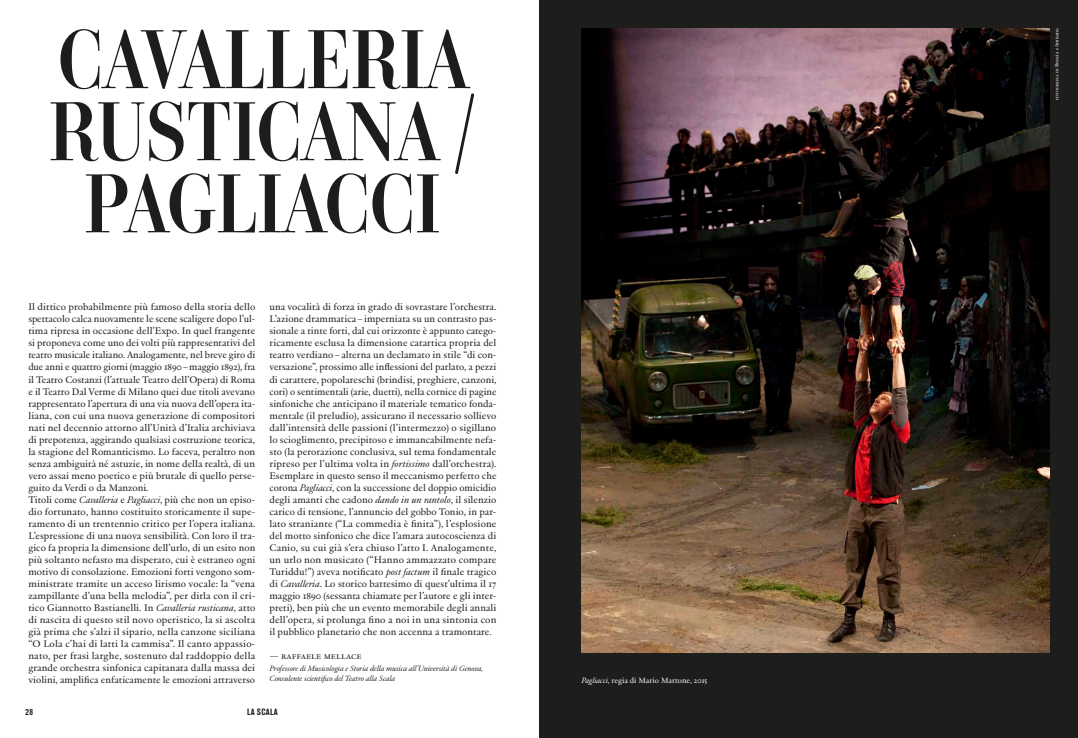
<style>
.page{position:relative;width:1078px;height:738px;background:#fff}
.page>*{position:absolute;margin:0;border:0;box-sizing:border-box;transform-origin:0 0}
.t1{font:500 80px/72px "Parmigiano Headline Pro";letter-spacing:-.015em;color:#1d1d1b;text-align:center}
.t2{font:9.8px/12px "J Jannon";color:#1d1d1b}
.t3{font:700 condensed 9px "Akzidenz Grotesk Pro";letter-spacing:.03em;color:#1d1d1b}
.t4{font:italic 7.8px/10px "J Jannon";color:#1d1d1b}
.t5{font:7.8px "J Jannon";color:#fff}
.t6{font:5px "J Jannon";color:#fff}
.s1{font-style:italic}
</style>
<div class="page">
<div style="left:539px;top:0;width:538px;height:737px;background:#1d1d1b"></div>
<img style="left:581px;top:28px;width:468px;height:624px">
<h1 class="t1" style="left:48px;top:18px;width:430px">CAVALLERIA<br>RUSTICANA /<br>PAGLIACCI</h1>
<p class="t2" style="left:28px;top:300px;width:228px">Il dittico probabilmente più famoso della storia dello spettacolo calca nuovamente le scene scaligere dopo l’ul&shy;tima ripresa in occasione dell’Expo. In quel frangente si proponeva come uno dei volti più rappresentativi del teatro musicale italiano. Analogamente, nel breve giro di due anni e quattro giorni (maggio 1890 – maggio 1892), fra il Teatro Costanzi (l’attuale Teatro dell’Opera) di Roma e il Teatro Dal Verme di Milano quei due titoli avevano rappresentato l’apertura di una via nuova dell’opera ita&shy;liana, con cui una nuova generazione di compositori nati nel decennio attorno all’Unità d’Italia archiviava di prepotenza, aggirando qualsiasi costruzione teorica, la stagione del Romanticismo. Lo faceva, peraltro non senza ambiguità né astuzie, in nome della realtà, di un vero assai meno poetico e più brutale di quello perse&shy;guito da Verdi o da Manzoni.<br>Titoli come <span class="s1">Cavalleria</span> e <span class="s1">Pagliacci</span>, più che non un episo&shy;dio fortunato, hanno costituito storicamente il supe&shy;ramento di un trentennio critico per l’opera italiana.<br>L’espressione di una nuova sensibilità. Con loro il tra&shy;gico fa propria la dimensione dell’urlo, di un esito non più soltanto nefasto ma disperato, cui è estraneo ogni motivo di consolazione. Emozioni forti vengono som&shy;ministrate tramite un acceso lirismo vocale: la “vena zampillante d’una bella melodia”, per dirla con il cri&shy;tico Giannotto Bastianelli. In <span class="s1">Cavalleria rusticana</span>, atto di nascita di questo stil novo operistico, la si ascolta già prima che s’alzi il sipario, nella canzone siciliana “O Lola c’hai di latti la cammisa”. Il canto appassio&shy;nato, per frasi larghe, sostenuto dal raddoppio della grande orchestra sinfonica capitanata dalla massa dei violini, amplifica enfaticamente le emozioni attraverso</p>
<p class="t2" style="left:269px;top:300px;width:228px;text-align:justify">una vocalità di forza in grado di sovrastare l’orchestra.<br>L’azione drammatica – imperniata su un contrasto pas&shy;sionale a tinte forti, dal cui orizzonte è appunto catego&shy;ricamente esclusa la dimensione catartica propria del teatro verdiano – alterna un declamato in stile “di con&shy;versazione”, prossimo alle inflessioni del parlato, a pezzi di carattere, popolareschi (brindisi, preghiere, canzoni, cori) o sentimentali (arie, duetti), nella cornice di pagine sinfoniche che anticipano il materiale tematico fonda&shy;mentale (il preludio), assicurano il necessario sollievo dall’intensità delle passioni (l’intermezzo) o sigillano lo scioglimento, precipitoso e immancabilmente nefa&shy;sto (la perorazione conclusiva, sul tema fondamentale ripreso per l’ultima volta in <span class="s1">fortissimo</span> dall’orchestra).<br>Esemplare in questo senso il meccanismo perfetto che corona <span class="s1">Pagliacci</span>, con la successione del doppio omicidio degli amanti che cadono <span class="s1">dando in un rantolo</span>, il silenzio carico di tensione, l’annuncio del gobbo Tonio, in par&shy;lato straniante (“La commedia è finita”), l’esplosione del motto sinfonico che dice l’amara autocoscienza di Canio, su cui già s’era chiuso l’atto I. Analogamente, un urlo non musicato (“Hanno ammazzato compare Turiddu!”) aveva notificato <span class="s1">post factum</span> il finale tragico di <span class="s1">Cavalleria</span>. Lo storico battesimo di quest’ultima il 17 maggio 1890 (sessanta chiamate per l’autore e gli inter&shy;preti), ben più che un evento memorabile degli annali dell’opera, si prolunga fino a noi in una sintonia con il pubblico planetario che non accenna a tramontare.</p>
<p class="t2" style="left:269px;top:648px;width:93px">— Raffaele Mellace</p>
<p class="t4" style="left:269px;top:662px;width:215px">Professore di Musicologia e Storia della musica all’Università di Genova,<br>Consulente scientifico del Teatro alla Scala</p>
<p class="t3" style="left:25px;top:705px;width:9px">28</p>
<p class="t3" style="left:247px;top:705px;width:32px">LA SCALA</p>
<p class="t5" style="left:581px;top:674px;width:127px"><span class="s1">Pagliacci</span>, regia di Mario Martone, 2015</p>
<p class="t6" style="left:1052px;top:100px;width:74px;rotate:-90deg">fotografia di Brescia e Amisano</p>
</div>
